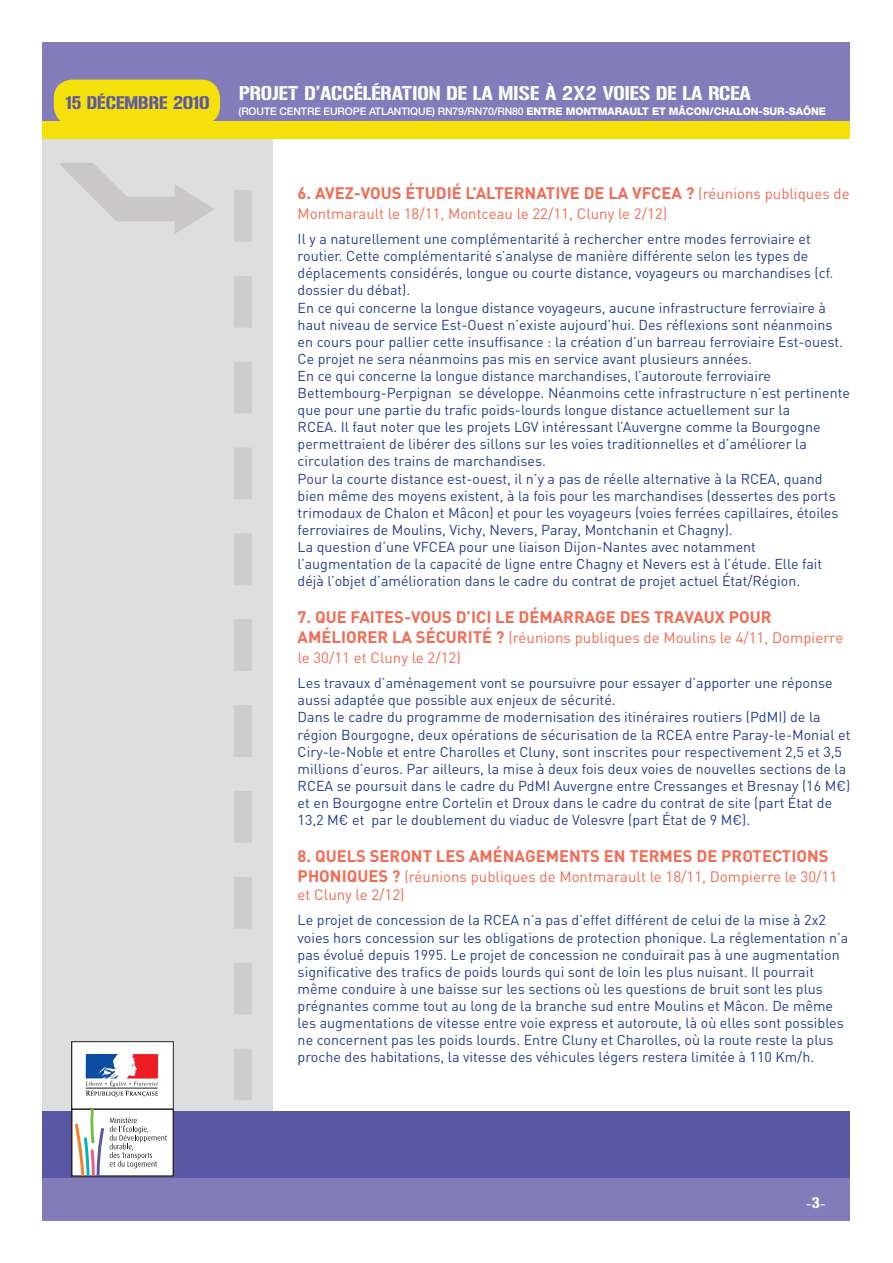
<style>
.page{position:relative;width:893px;height:1263px;background:#fff}
.page>*{position:absolute;margin:0;border:0;box-sizing:border-box;transform-origin:0 0}
.t1{font:19.65px "Gunplay";color:#fff}
.t2{font:18.15px "Gunplay";color:#5a57a5}
.t3{font:700 16.5px "DIN";color:#f26b53}
.t4{font:15.15px "Gunplay";color:#fff}
.t5{font:15px/19.8px "DIN";color:#f26b53}
.t6{font:14.25px/17.1px "DIN";color:#253f8e}
.t7{font:500 10.5px "Helvetica Neue";letter-spacing:-.01em;color:#fff}
.s1{font-weight:800}
.s2{font-weight:400;font-size:15px}
.s3{font-weight:700;font-size:16.5px}
</style>
<div class="page">
<div style="left:43px;top:43px;width:230px;height:1121px;background:#dfdedf"></div>
<div style="left:43px;top:1111px;width:807px;height:75px;background:#5a57a5"></div>
<div style="left:43px;top:1178px;width:807px;height:42px;background:#827cba"></div>
<svg style="left:234px;top:190px;width:18px;height:910px"></svg>
<svg style="left:60px;top:163px;width:154px;height:70px"></svg>
<div style="left:43px;top:43px;width:807px;height:86px;background:#827cba"></div>
<div style="left:43px;top:122px;width:807px;height:17px;background:#f4e00a"></div>
<div style="left:54px;top:80px;width:166px;height:45px;background:#f4e00a;border-radius:19px"></div>
<div style="left:72px;top:1109px;width:101px;height:67px;background:#fff"></div>
<div style="left:72px;top:1042px;width:101px;height:67px;background:#fff"></div>
<div style="left:72px;top:1041px;width:101px;height:68px;border:1px solid #231f20"></div>
<svg style="left:85px;top:1054px;width:73px;height:43px"></svg>
<svg style="left:73px;top:1109px;width:94px;height:67px"></svg>
<p class="t2" style="left:66px;top:90px;width:145px">15 DÉCEMBRE 2010</p>
<h1 class="t1" style="left:239px;top:79px;width:513px">PROJET D’ACCÉLÉRATION DE LA MISE À 2X2 VOIES DE LA RCEA</h1>
<p class="t7" style="left:239px;top:105px;width:589px">(ROUTE CENTRE EUROPE ATLANTIQUE) RN79/RN70/RN80 <span class="s1">ENTRE MONTMARAULT ET MÂCON/CHALON-SUR-SAÔNE</span></p>
<p class="t3" style="left:298px;top:182px;width:553px">6. AVEZ-VOUS ÉTUDIÉ L’ALTERNATIVE DE LA VFCEA ? <span class="s2">(réunions publiques de</span></p>
<p class="t5" style="left:298px;top:203px;width:371px">Montmarault le 18/11, Montceau le 22/11, Cluny le 2/12)</p>
<p class="t6" style="left:298px;top:230px;width:554px">Il y a naturellement une complémentarité à rechercher entre modes ferroviaire et routier. Cette complémentarité s’analyse de manière différente selon les types de déplacements considérés, longue ou courte distance, voyageurs ou marchandises (cf. dossier du débat).<br>En ce qui concerne la longue distance voyageurs, aucune infrastructure ferroviaire à haut niveau de service Est-Ouest n’existe aujourd’hui. Des réflexions sont néanmoins en cours pour pallier cette insuffisance : la création d’un barreau ferroviaire Est-ouest.<br>Ce projet ne sera néanmoins pas mis en service avant plusieurs années.<br>En ce qui concerne la longue distance marchandises, l’autoroute ferroviaire Bettembourg-Perpignan se développe. Néanmoins cette infrastructure n’est pertinente que pour une partie du trafic poids-lourds longue distance actuellement sur la<br>RCEA. Il faut noter que les projets LGV intéressant l’Auvergne comme la Bourgogne permettraient de libérer des sillons sur les voies traditionnelles et d’améliorer la circulation des trains de marchandises.<br>Pour la courte distance est-ouest, il n’y a pas de réelle alternative à la RCEA, quand bien même des moyens existent, à la fois pour les marchandises (dessertes des ports trimodaux de Chalon et Mâcon) et pour les voyageurs (voies ferrées capillaires, étoiles ferroviaires de Moulins, Vichy, Nevers, Paray, Montchanin et Chagny).<br>La question d’une VFCEA pour une liaison Dijon-Nantes avec notamment l’augmentation de la capacité de ligne entre Chagny et Nevers est à l’étude. Elle fait déjà l’objet d’amélioration dans le cadre du contrat de projet actuel État/Région.</p>
<p class="t3" style="left:298px;top:606px;width:475px">7. QUE FAITES-VOUS D’ICI LE DÉMARRAGE DES TRAVAUX POUR</p>
<p class="t5" style="left:298px;top:627px;width:547px"><span class="s3">AMÉLIORER LA SÉCURITÉ ?</span> (réunions publiques de Moulins le 4/11, Dompierre le 30/11 et Cluny le 2/12)</p>
<p class="t6" style="left:298px;top:674px;width:554px">Les travaux d’aménagement vont se poursuivre pour essayer d’apporter une réponse aussi adaptée que possible aux enjeux de sécurité.<br>Dans le cadre du programme de modernisation des itinéraires routiers (PdMI) de la région Bourgogne, deux opérations de sécurisation de la RCEA entre Paray-le-Monial et Ciry-le-Noble et entre Charolles et Cluny, sont inscrites pour respectivement 2,5 et 3,5 millions d’euros. Par ailleurs, la mise à deux fois deux voies de nouvelles sections de la RCEA se poursuit dans le cadre du PdMI Auvergne entre Cressanges et Bresnay (16 M€) et en Bourgogne entre Cortelin et Droux dans le cadre du contrat de site (part État de 13,2 M€ et par le doublement du viaduc de Volesvre (part État de 9 M€).</p>
<p class="t3" style="left:298px;top:845px;width:532px">8. QUELS SERONT LES AMÉNAGEMENTS EN TERMES DE PROTECTIONS</p>
<p class="t5" style="left:298px;top:867px;width:541px;line-height:18px"><span class="s3">PHONIQUES ?</span> (réunions publiques de Montmarault le 18/11, Dompierre le 30/11 et Cluny le 2/12)</p>
<p class="t6" style="left:298px;top:911px;width:552px">Le projet de concession de la RCEA n’a pas d’effet différent de celui de la mise à 2x2 voies hors concession sur les obligations de protection phonique. La réglementation n’a pas évolué depuis 1995. Le projet de concession ne conduirait pas à une augmentation significative des trafics de poids lourds qui sont de loin les plus nuisant. Il pourrait même conduire à une baisse sur les sections où les questions de bruit sont les plus prégnantes comme tout au long de la branche sud entre Moulins et Mâcon. De même les augmentations de vitesse entre voie express et autoroute, là où elles sont possibles ne concernent pas les poids lourds. Entre Cluny et Charolles, où la route reste la plus proche des habitations, la vitesse des véhicules légers restera limitée à 110 Km/h.</p>
<p class="t4" style="left:806px;top:1192px;width:21px">-3-</p>
</div>
